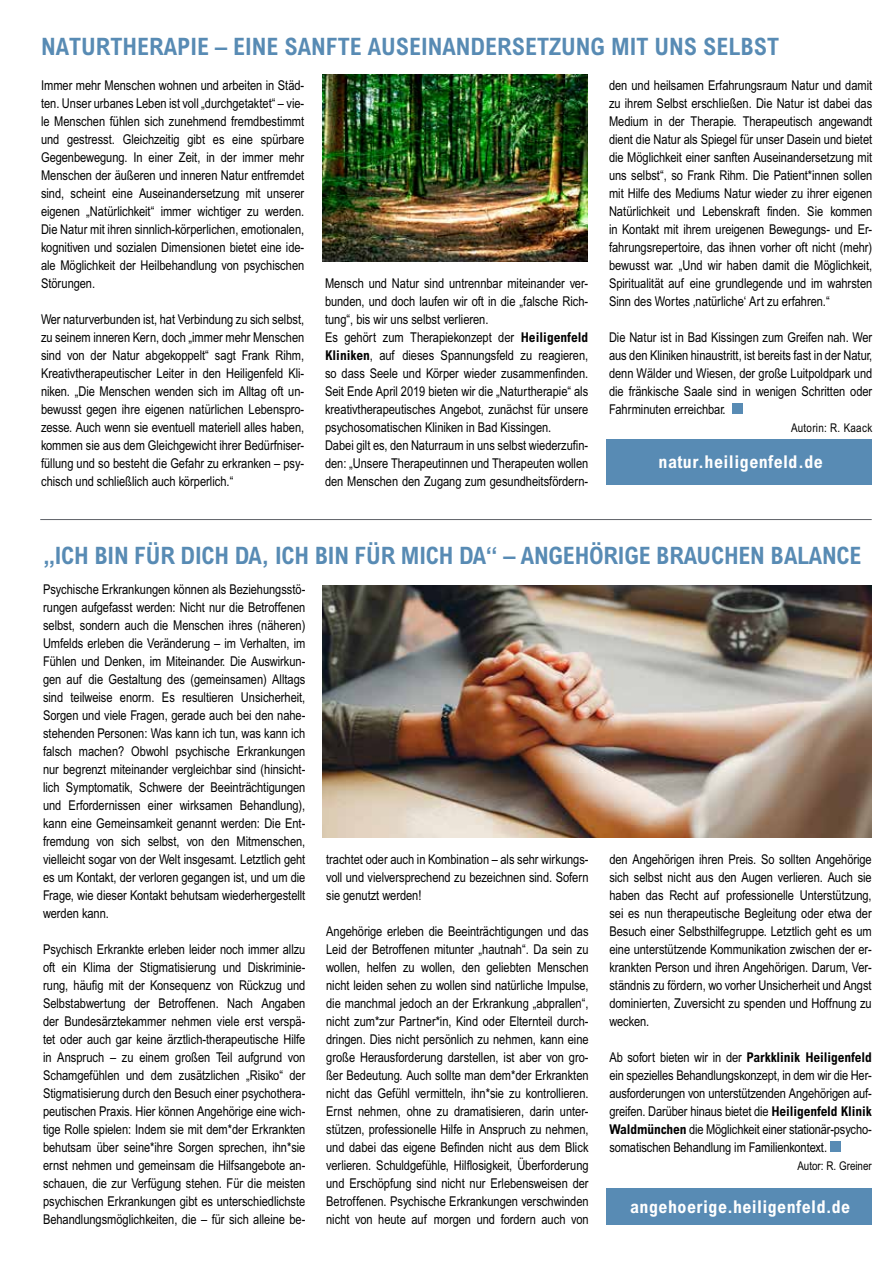
<style>
.page{position:relative;width:893px;height:1263px;background:#fff}
.page>*{position:absolute;margin:0;border:0;box-sizing:border-box;transform-origin:0 0}
.t1{font:700 condensed 24px "Arial MT Std";color:#588bb4}
.t2{font:700 condensed 17.7px "Arial MT Std";letter-spacing:.025em;color:#fff}
.t3{font:13.5px/18px "Arial Narrow MT Std";color:#000;text-align:justify}
.t4{font:12px "Arial Narrow MT Std";letter-spacing:.005em;color:#000}
.t5{font:12px "Arial Narrow MT Std";letter-spacing:.025em;color:#000}
.s1{font-family:"Arial MT Std";font-weight:700;font-stretch:condensed}
</style>
<div class="page">
<div style="left:830px;top:1142px;width:10px;height:10px;background:#588bb4"></div>
<img style="left:322px;top:585px;width:550px;height:252px">
<div style="left:732px;top:404px;width:10px;height:10px;background:#588bb4"></div>
<img style="left:322px;top:74px;width:266px;height:187px">
<div style="left:606px;top:439px;width:266px;height:45px;background:#588bb4"></div>
<hr style="left:40px;top:519px;width:832px;height:1px;background:#5e6168">
<div style="left:606px;top:1188px;width:266px;height:37px;background:#588bb4"></div>
<h1 class="t1" style="left:41px;top:33px;width:740px">NATURTHERAPIE – EINE SANFTE AUSEINANDERSETZUNG MIT UNS SELBST</h1>
<p class="t3" style="left:41px;top:76px;width:265px">Immer mehr Menschen wohnen und arbeiten in Städ&shy;ten. Unser urbanes Leben ist voll „durchgetaktet“ – vie&shy;le Menschen fühlen sich zunehmend fremdbestimmt und gestresst. Gleichzeitig gibt es eine spürbare Gegenbewegung. In einer Zeit, in der immer mehr Menschen der äußeren und inneren Natur entfremdet sind, scheint eine Auseinandersetzung mit unserer eigenen „Natürlichkeit“ immer wichtiger zu werden.<br>Die Natur mit ihren sinnlich-körperlichen, emotionalen, kognitiven und sozialen Dimensionen bietet eine ide&shy;ale Möglichkeit der Heilbehandlung von psychischen Störungen.</p>
<p class="t3" style="left:41px;top:310px;width:265px">Wer naturverbunden ist, hat Verbindung zu sich selbst, zu seinem inneren Kern, doch „immer mehr Menschen sind von der Natur abgekoppelt“ sagt Frank Rihm, Kreativtherapeutischer Leiter in den Heiligenfeld Kli&shy;niken. „Die Menschen wenden sich im Alltag oft un&shy;bewusst gegen ihre eigenen natürlichen Lebenspro&shy;zesse. Auch wenn sie eventuell materiell alles haben, kommen sie aus dem Gleichgewicht ihrer Bedürfniser&shy;füllung und so besteht die Gefahr zu erkranken – psy&shy;chisch und schließlich auch körperlich.“</p>
<p class="t3" style="left:609px;top:76px;width:265px">den und heilsamen Erfahrungsraum Natur und damit zu ihrem Selbst erschließen. Die Natur ist dabei das Medium in der Therapie. Therapeutisch angewandt dient die Natur als Spiegel für unser Dasein und bietet die Möglichkeit einer sanften Auseinandersetzung mit uns selbst“, so Frank Rihm. Die Patient*innen sollen mit Hilfe des Mediums Natur wieder zu ihrer eigenen Natürlichkeit und Lebenskraft finden. Sie kommen in Kontakt mit ihrem ureigenen Bewegungs- und Er&shy;fahrungsrepertoire, das ihnen vorher oft nicht (mehr) bewusst war. „Und wir haben damit die Möglichkeit, Spiritualität auf eine grundlegende und im wahrsten Sinn des Wortes ‚natürliche‘ Art zu erfahren.“</p>
<p class="t3" style="left:609px;top:328px;width:265px">Die Natur ist in Bad Kissingen zum Greifen nah. Wer aus den Kliniken hinaustritt, ist bereits fast in der Natur, denn Wälder und Wiesen, der große Luitpoldpark und die fränkische Saale sind in wenigen Schritten oder Fahrminuten erreichbar.</p>
<p class="t5" style="left:791px;top:421px;width:83px">Autorin: R. Kaack</p>
<h2 class="t2" style="left:659px;top:452px;width:166px">natur.heiligenfeld.de</h2>
<p class="t3" style="left:325px;top:274px;width:265px;text-align:left">Mensch und Natur sind untrennbar miteinander ver&shy;bunden, und doch laufen wir oft in die „falsche Rich&shy;tung“, bis wir uns selbst verlieren.<br>Es gehört zum Therapiekonzept der <span class="s1">Heiligenfeld Kliniken</span>, auf dieses Spannungsfeld zu reagieren, so dass Seele und Körper wieder zusammenfinden.<br>Seit Ende April 2019 bieten wir die „Naturtherapie“ als kreativtherapeutisches Angebot, zunächst für unsere psychosomatischen Kliniken in Bad Kissingen.<br>Dabei gilt es, den Naturraum in uns selbst wiederzufin&shy;den: „Unsere Therapeutinnen und Therapeuten wollen den Menschen den Zugang zum gesundheitsfördern-</p>
<h1 class="t1" style="left:43px;top:541px;width:820px">„ICH BIN FÜR DICH DA, ICH BIN FÜR MICH DA“ – ANGEHÖRIGE BRAUCHEN BALANCE</h1>
<p class="t3" style="left:43px;top:580px;width:264px">Psychische Erkrankungen können als Beziehungsstö&shy;rungen aufgefasst werden: Nicht nur die Betroffenen selbst, sondern auch die Menschen ihres (näheren)<br>Umfelds erleben die Veränderung – im Verhalten, im Fühlen und Denken, im Miteinander. Die Auswirkun&shy;gen auf die Gestaltung des (gemeinsamen) Alltags sind teilweise enorm. Es resultieren Unsicherheit, Sorgen und viele Fragen, gerade auch bei den nahe&shy;stehenden Personen: Was kann ich tun, was kann ich falsch machen? Obwohl psychische Erkrankungen nur begrenzt miteinander vergleichbar sind (hinsicht&shy;lich Symptomatik, Schwere der Beeinträchtigungen und Erfordernissen einer wirksamen Behandlung), kann eine Gemeinsamkeit genannt werden: Die Ent&shy;fremdung von sich selbst, von den Mitmenschen, vielleicht sogar von der Welt insgesamt. Letztlich geht es um Kontakt, der verloren gegangen ist, und um die Frage, wie dieser Kontakt behutsam wiederhergestellt werden kann.</p>
<p class="t3" style="left:43px;top:940px;width:264px">Psychisch Erkrankte erleben leider noch immer allzu oft ein Klima der Stigmatisierung und Diskriminie&shy;rung, häufig mit der Konsequenz von Rückzug und Selbstabwertung der Betroffenen. Nach Angaben der Bundesärztekammer nehmen viele erst verspä&shy;tet oder auch gar keine ärztlich-therapeutische Hilfe in Anspruch – zu einem großen Teil aufgrund von Schamgefühlen und dem zusätzlichen „Risiko“ der Stigmatisierung durch den Besuch einer psychothera&shy;peutischen Praxis. Hier können Angehörige eine wich&shy;tige Rolle spielen: Indem sie mit dem*der Erkrankten behutsam über seine*ihre Sorgen sprechen, ihn*sie ernst nehmen und gemeinsam die Hilfsangebote an&shy;schauen, die zur Verfügung stehen. Für die meisten psychischen Erkrankungen gibt es unterschiedlichste Behandlungsmöglichkeiten, die – für sich alleine be-</p>
<p class="t3" style="left:326px;top:850px;width:264px">trachtet oder auch in Kombination – als sehr wirkungs&shy;voll und vielversprechend zu bezeichnen sind. Sofern sie genutzt werden!</p>
<p class="t3" style="left:326px;top:922px;width:264px">Angehörige erleben die Beeinträchtigungen und das Leid der Betroffenen mitunter „hautnah“. Da sein zu wollen, helfen zu wollen, den geliebten Menschen nicht leiden sehen zu wollen sind natürliche Impulse, die manchmal jedoch an der Erkrankung „abprallen“, nicht zum*zur Partner*in, Kind oder Elternteil durch&shy;dringen. Dies nicht persönlich zu nehmen, kann eine große Herausforderung darstellen, ist aber von gro&shy;ßer Bedeutung. Auch sollte man dem*der Erkrankten nicht das Gefühl vermitteln, ihn*sie zu kontrollieren.<br>Ernst nehmen, ohne zu dramatisieren, darin unter&shy;stützen, professionelle Hilfe in Anspruch zu nehmen, und dabei das eigene Befinden nicht aus dem Blick verlieren. Schuldgefühle, Hilflosigkeit, Überforderung und Erschöpfung sind nicht nur Erlebensweisen der Betroffenen. Psychische Erkrankungen verschwinden nicht von heute auf morgen und fordern auch von</p>
<p class="t3" style="left:609px;top:850px;width:264px">den Angehörigen ihren Preis. So sollten Angehörige sich selbst nicht aus den Augen verlieren. Auch sie haben das Recht auf professionelle Unterstützung, sei es nun therapeutische Begleitung oder etwa der Besuch einer Selbsthilfegruppe. Letztlich geht es um eine unterstützende Kommunikation zwischen der er&shy;krankten Person und ihren Angehörigen. Darum, Ver&shy;ständnis zu fördern, wo vorher Unsicherheit und Angst dominierten, Zuversicht zu spenden und Hoffnung zu wecken.</p>
<p class="t3" style="left:609px;top:1048px;width:264px">Ab sofort bieten wir in der <span class="s1">Parkklinik Heiligenfeld </span>ein spezielles Behandlungskonzept, in dem wir die Her&shy;ausforderungen von unterstützenden Angehörigen auf&shy;greifen. Darüber hinaus bietet die <span class="s1">Heiligenfeld Klinik Waldmünchen</span> die Möglichkeit einer stationär-psycho&shy;somatischen Behandlung im Familienkontext.</p>
<p class="t4" style="left:798px;top:1159px;width:76px">Autor: R. Greiner</p>
<h2 class="t2" style="left:630px;top:1196px;width:222px">angehoerige.heiligenfeld.de</h2>
</div>
